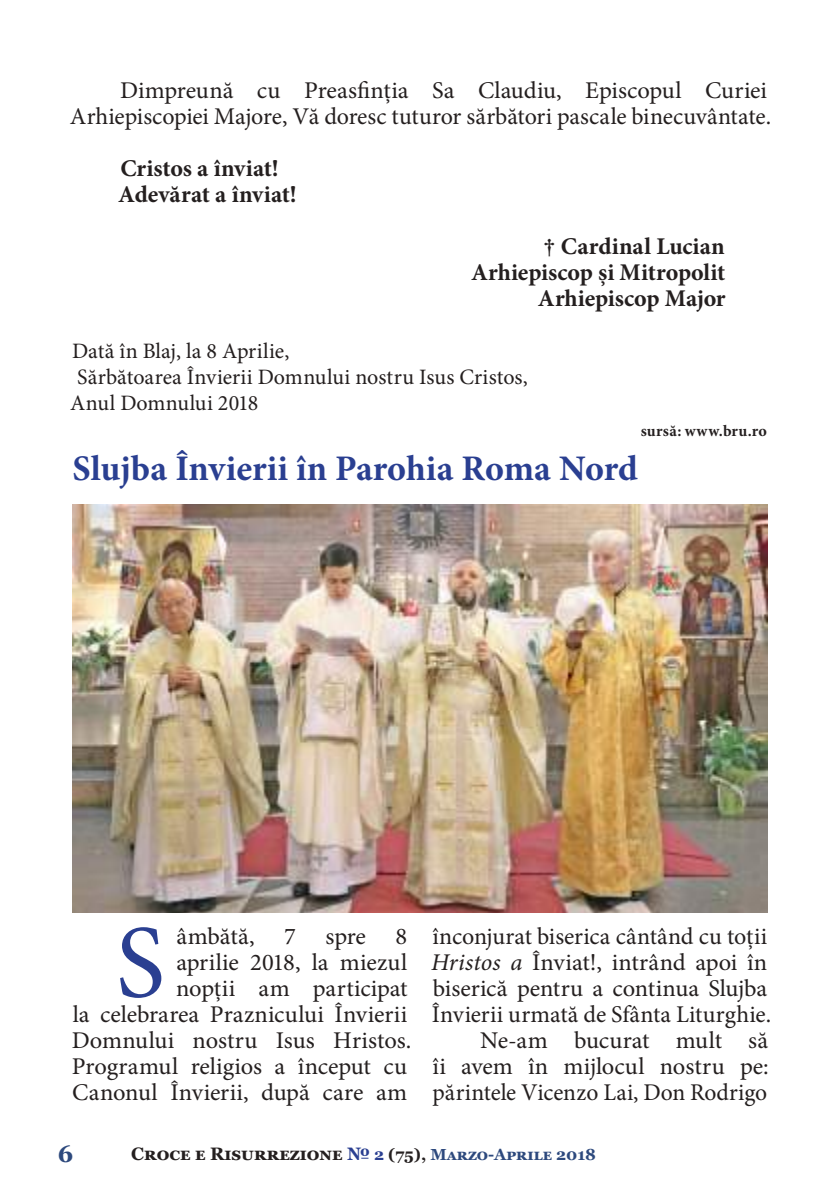
<style>
.page{position:relative;width:840px;height:1191px;background:#fff}
.page>*{position:absolute;margin:0;border:0;box-sizing:border-box;transform-origin:0 0}
.t1{font:104px "Minion Pro";color:#2a3f91}
.t2{font:700 36px "Minion Pro";letter-spacing:-.005em;color:#2a3f91}
.t3{font:24px/26px "Minion Pro";color:#241f1f;text-align:right}
.t4{font:700 24px/26px "Minion Pro";color:#241f1f}
.t5{font:700 24px "Georgia";color:#2d497d}
.t6{font:22px "Minion Pro";color:#241f1f}
.t7{font:700 18px "Georgia";color:#241f1f}
.t8{font:700 16px "Minion Pro";letter-spacing:.025em;color:#241f1f}
.s1{font-style:italic}
.s2{color:#2a3f91}
.s3{font-size:16px;color:#2a3f91}
.s4{font-size:16px}
.s5{font-size:16px;color:#2d497d}
</style>
<div class="page">
<img style="left:72px;top:504px;width:695px;height:408px">
<p class="t3" style="left:70px;top:77px;width:702px">Dimpreună cu Preasfinția Sa Claudiu, Episcopul Curiei<br>Arhiepiscopiei Majore, Vă doresc tuturor sărbători pascale binecuvântate.</p>
<p class="t4" style="left:118px;top:155px;width:180px">Cristos a înviat!<br>Adevărat a înviat!</p>
<p class="t4" style="left:471px;top:233px;width:256px;text-align:right">† Cardinal Lucian<br>Arhiepiscop și Mitropolit<br>Arhiepiscop Major</p>
<p class="t6" style="left:72px;top:336px;width:219px">Dată în Blaj, la 8 Aprilie,</p>
<p class="t6" style="left:77px;top:362px;width:452px">Sărbătoarea Învierii Domnului nostru Isus Cristos,</p>
<p class="t6" style="left:70px;top:388px;width:190px">Anul Domnului 2018</p>
<p class="t8" style="left:640px;top:420px;width:127px">sursă: www.bru.ro</p>
<h2 class="t2" style="left:72px;top:443px;width:566px">Slujba Învierii în Parohia Roma Nord</h2>
<h1 class="t1" style="left:116px;top:893px;width:51px">S</h1>
<p class="t3" style="left:72px;top:923px;width:341px">âmbătă, 7 spre 8<br>aprilie 2018, la miezul<br>nopții am participat<br>la celebrarea Praznicului Învierii<br>Domnului nostru Isus Hristos.<br>Programul religios a început cu<br>Canonul Învierii, după care am</p>
<p class="t3" style="left:431px;top:923px;width:341px">înconjurat biserica cântând cu toții<br><span class="s1">Hristos a</span> Înviat!, intrând apoi în biserică pentru a continua Slujba<br>Învierii urmată de Sfânta Liturghie.<br>Ne-am bucurat mult să<br>îi avem în mijlocul nostru pe: părintele Vicenzo Lai, Don Rodrigo</p>
<p class="t5" style="left:58px;top:1138px;width:17px">6</p>
<p class="t7" style="left:131px;top:1142px;width:466px">Croce e Risurrezione <span class="s2">№</span> <span class="s3">2</span> <span class="s4">(75),</span> <span class="s5">Marzo-Aprile 2018</span></p>
</div>
